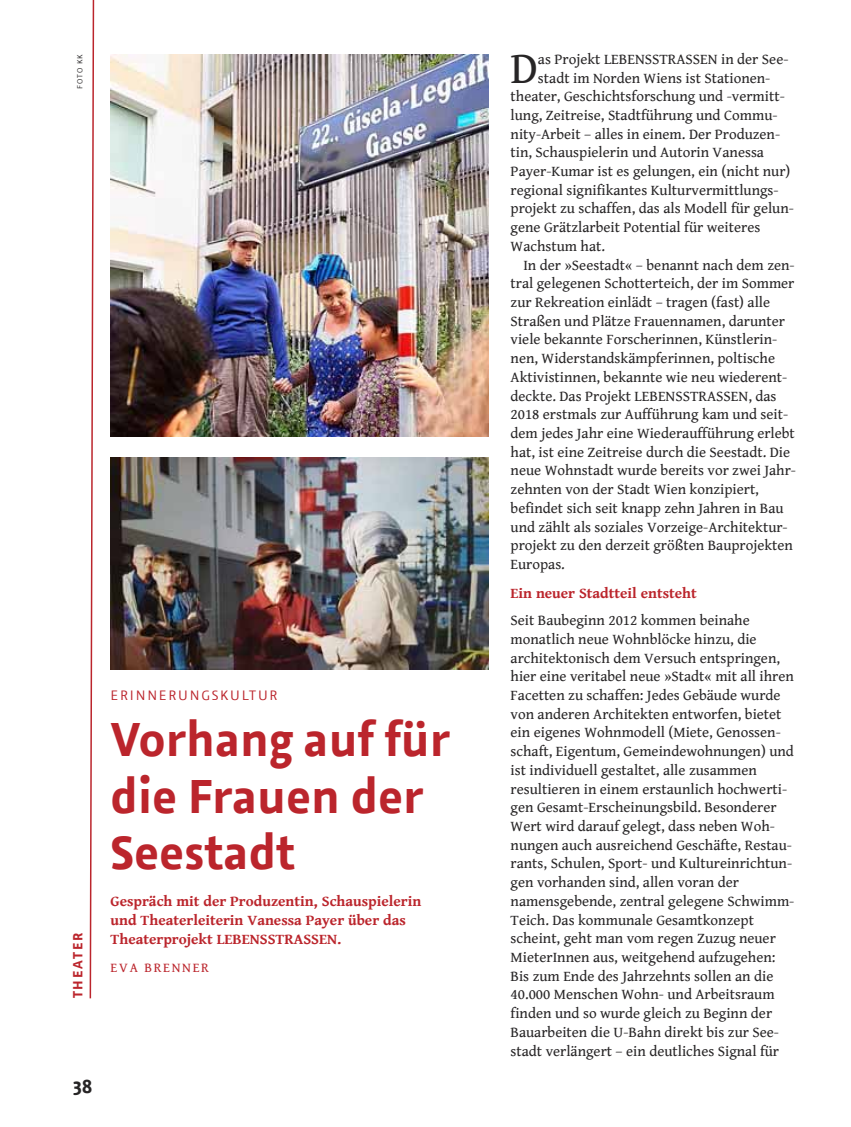
<style>
.page{position:relative;width:851px;height:1127px;background:#fff}
.page>*{position:absolute;margin:0;border:0;box-sizing:border-box;transform-origin:0 0}
.t1{font:700 48px/56.1px "Azuro";color:#bb252c}
.t2{font:45.3px "Gentium Book Basic";color:#272526}
.t3{font:700 19.5px "Azuro";color:#272526}
.t4{font:15px/18.8px "Gentium Book Basic";color:#272526}
.t5{font:700 15px/18.8px "Gentium Book Basic";color:#bb252c}
.t6{font:13.8px "Azuro";letter-spacing:.13em;color:#bb252c}
.t7{font:13.5px "Gentium Book Basic";letter-spacing:.125em;color:#bb252c}
.t8{font:700 13.5px "Azuro";letter-spacing:.13em;color:#bb252c}
.t9{font:7.5px "Azuro";letter-spacing:.125em;color:#272526}
</style>
<div class="page">
<svg style="left:89px;top:0;width:6px;height:999px"></svg>
<img style="left:111px;top:54px;width:377px;height:382px">
<img style="left:111px;top:457px;width:377px;height:213px">
<p class="t9" style="left:75px;top:89px;width:36px;rotate:-90deg">FOTO KK</p>
<p class="t8" style="left:68px;top:998px;width:67px;rotate:-90deg">THEATER</p>
<p class="t6" style="left:111px;top:686px;width:168px">ERINNERUNGSKULTUR</p>
<h1 class="t1" style="left:111px;top:710px;width:341px">Vorhang auf für die Frauen der<br>Seestadt</h1>
<p class="t5" style="left:111px;top:892px;width:312px">Gespräch mit der Produzentin, Schauspielerin und Theaterleiterin Vanessa Payer über das<br>Theaterprojekt LEBENSSTRASSEN.</p>
<p class="t7" style="left:111px;top:960px;width:100px">EVA BRENNER</p>
<h3 class="t3" style="left:73px;top:1072px;width:21px">38</h3>
<h2 class="t2" style="left:510px;top:43px;width:29px">D</h2>
<p class="t4" style="left:538px;top:50px;width:252px">as Projekt LEBENSSTRASSEN in der See-</p>
<p class="t4" style="left:538px;top:69px;width:234px">stadt im Norden Wiens ist Stationen-</p>
<p class="t4" style="left:510px;top:87px;width:276px">theater, Geschichtsforschung und -vermitt-</p>
<p class="t4" style="left:510px;top:106px;width:268px">lung, Zeitreise, Stadtführung und Commu-</p>
<p class="t4" style="left:510px;top:125px;width:271px">nity-Arbeit – alles in einem. Der Produzen-</p>
<p class="t4" style="left:510px;top:144px;width:255px">tin, Schauspielerin und Autorin Vanessa</p>
<p class="t4" style="left:510px;top:162px;width:281px">Payer-Kumar ist es gelungen, ein (nicht nur)</p>
<p class="t4" style="left:510px;top:181px;width:269px">regional signifikantes Kulturvermittlungs-</p>
<p class="t4" style="left:510px;top:200px;width:285px">projekt zu schaffen, das als Modell für gelun-</p>
<p class="t4" style="left:510px;top:218px;width:251px">gene Grätzl arbeit Potential für weiteres</p>
<p class="t4" style="left:510px;top:237px;width:96px">Wachstum hat.</p>
<p class="t4" style="left:523px;top:256px;width:273px">In der »Seestadt« – benannt nach dem zen-</p>
<p class="t4" style="left:510px;top:274px;width:285px">tral gelegenen Schotterteich, der im Sommer</p>
<p class="t4" style="left:510px;top:293px;width:261px">zur Rekreation einlädt – tragen (fast) alle</p>
<p class="t4" style="left:510px;top:312px;width:276px">Straßen und Plätze Frauennamen, darunter</p>
<p class="t4" style="left:510px;top:331px;width:268px">viele bekannte Forscherinnen, Künstlerin-</p>
<p class="t4" style="left:510px;top:349px;width:266px">nen, Widerstandskämpferinnen, poltische</p>
<p class="t4" style="left:510px;top:368px;width:278px">Aktivistinnen, bekannte wie neu wiederent-</p>
<p class="t4" style="left:510px;top:387px;width:267px">deckte. Das Projekt LEBENSSTRASSEN, das</p>
<p class="t4" style="left:510px;top:405px;width:279px">2018 erstmals zur Aufführung kam und seit-</p>
<p class="t4" style="left:510px;top:424px;width:286px">dem jedes Jahr eine Wiederaufführung erlebt</p>
<p class="t4" style="left:510px;top:443px;width:281px">hat, ist eine Zeitreise durch die Seestadt. Die</p>
<p class="t4" style="left:510px;top:462px;width:287px">neue Wohnstadt wurde bereits vor zwei Jahr-</p>
<p class="t4" style="left:510px;top:480px;width:250px">zehnten von der Stadt Wien konzipiert,</p>
<p class="t4" style="left:510px;top:499px;width:274px">befindet sich seit knapp zehn Jahren in Bau</p>
<p class="t4" style="left:510px;top:518px;width:278px">und zählt als soziales Vorzeige-Architektur-</p>
<p class="t4" style="left:510px;top:536px;width:284px">projekt zu den derzeit größten Bauprojekten</p>
<p class="t4" style="left:510px;top:555px;width:56px">Europas.</p>
<p class="t5" style="left:510px;top:584px;width:188px">Ein neuer Stadtteil entsteht</p>
<p class="t4" style="left:510px;top:611px;width:285px">Seit Baubeginn 2012 kommen beinahe monatlich neue Wohnblöcke hinzu, die architektonisch dem Versuch entspringen, hier eine veritabel neue »Stadt« mit all ihren Facetten zu schaffen: Jedes Gebäude wurde von anderen Architekten entworfen, bietet ein eigenes Wohnmodell (Miete, Genossen&shy;schaft, Eigentum, Gemeindewohnungen) und ist individuell gestaltet, alle zusammen resultieren in einem erstaunlich hochwerti&shy;gen Gesamt-Erscheinungsbild. Besonderer Wert wird darauf gelegt, dass neben Woh&shy;nungen auch ausreichend Geschäfte, Restau&shy;rants, Schulen, Sport- und Kultureinrichtun&shy;gen vorhanden sind, allen voran der namensgebende, zentral gelegene Schwimm-Teich. Das kommunale Gesamtkonzept scheint, geht man vom regen Zuzug neuer MieterInnen aus, weitgehend aufzugehen:<br>Bis zum Ende des Jahrzehnts sollen an die 40.000 Menschen Wohn- und Arbeitsraum finden und so wurde gleich zu Beginn der Bauarbeiten die U-Bahn direkt bis zur See&shy;stadt verlängert – ein deutliches Signal für</p>
</div>
